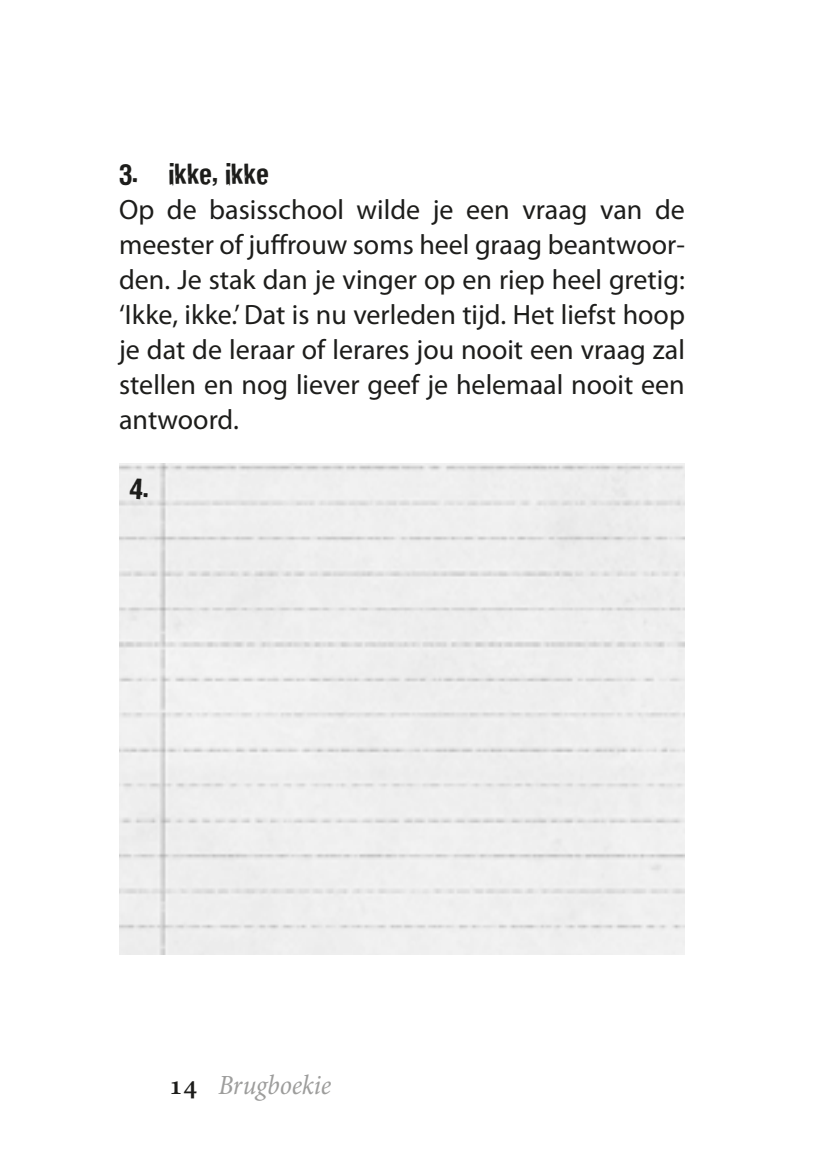
<style>
.page{position:relative;width:814px;height:1167px;background:#fff}
.page>*{position:absolute;margin:0;border:0;box-sizing:border-box;transform-origin:0 0}
.t1{font:28px/35px "Myriad Pro";color:#1d1d1b;text-align:justify}
.t2{font:28px "Dirtyhouse";color:#1d1d1b}
.t3{font:italic condensed 28px "Minion Pro";letter-spacing:-.005em;color:#9d9d9c}
.s1{font-weight:600;font-style:normal;font-stretch:normal;color:#1d1d1b}
</style>
<div class="page">
<img style="left:119px;top:464px;width:566px;height:490px">
<p class="t2" style="left:119px;top:154px;width:151px">3. ikke, ikke</p>
<p class="t1" style="left:119px;top:191px;width:567px">Op de basisschool wilde je een vraag van de meester of juffrouw soms heel graag beantwoor&shy;den. Je stak dan je vinger op en riep heel gretig: ‘Ikke, ikke.’ Dat is nu verleden tijd. Het liefst hoop je dat de leraar of lerares jou nooit een vraag zal stellen en nog liever geef je helemaal nooit een antwoord.</p>
<p class="t2" style="left:129px;top:469px;width:21px">4.</p>
<p class="t3" style="left:169px;top:1068px;width:164px"><span class="s1">14</span> Brugboekie</p>
</div>
